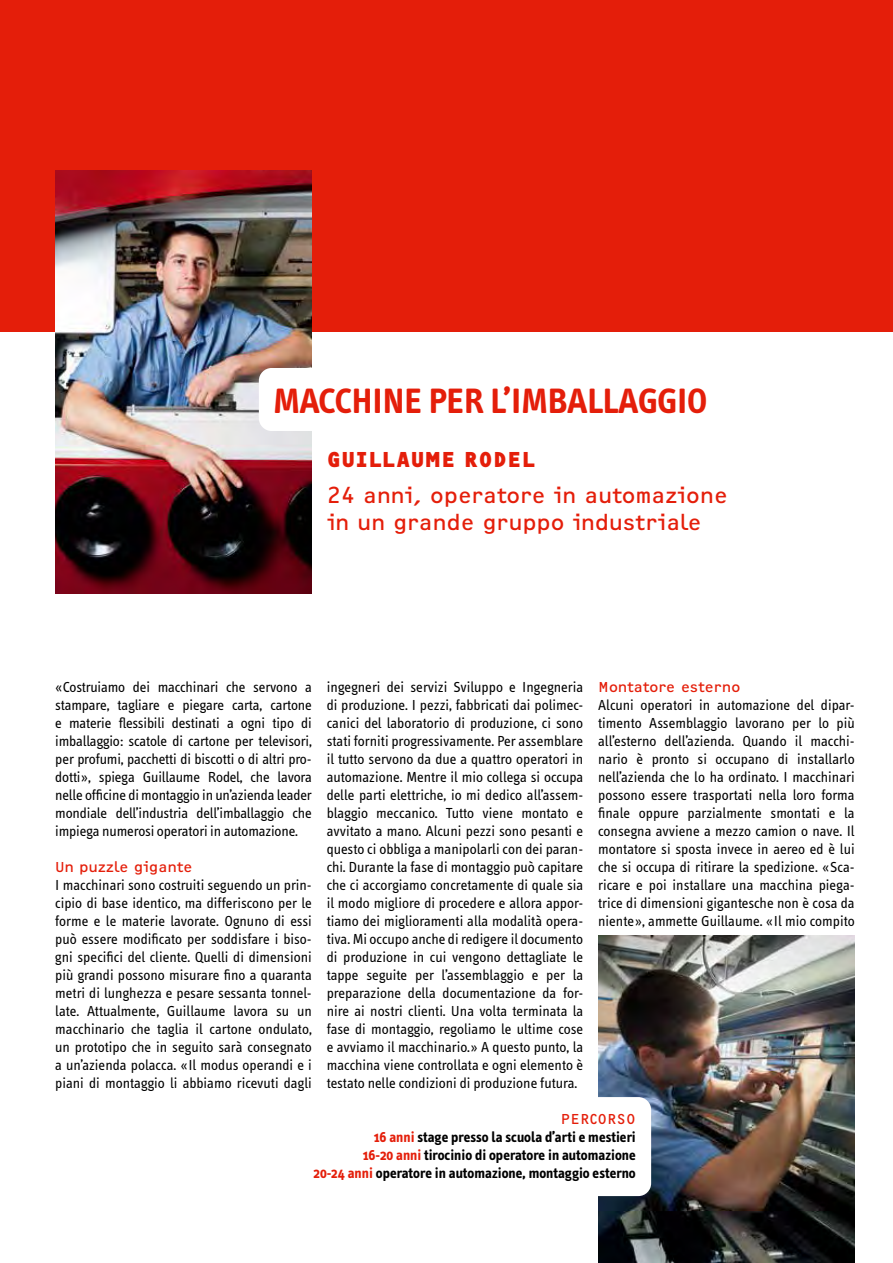
<style>
.page{position:relative;width:893px;height:1263px;background:#fff}
.page>*{position:absolute;margin:0;border:0;box-sizing:border-box;transform-origin:0 0}
.t1{font:700 36px "Info Text";color:#e41e0a}
.t2{font:22.5px/27px "OCRF";letter-spacing:-.02em;color:#e41e0a}
.t3{font:700 22.5px "OCRF";color:#e41e0a}
.t4{font:15px/18px "Info Text";color:#000;text-align:justify}
.t5{font:700 15px/18px "Info Text";color:#000;text-align:right}
.t6{font:15px "OCRF";letter-spacing:-.02em;color:#e41e0a}
.t7{font:15px "OCRF";color:#e41e0a}
.s1{color:#e41e0a}
</style>
<div class="page">
<div style="left:0;top:0;width:893px;height:332px;background:#e41e0a"></div>
<img style="left:55px;top:170px;width:257px;height:423px">
<div style="left:259px;top:368px;width:596px;height:63px;background:#fff;border-radius:13px"></div>
<img style="left:598px;top:935px;width:257px;height:328px">
<div style="left:40px;top:1097px;width:611px;height:99px;background:#fff;border-radius:13px"></div>
<h1 class="t1" style="left:274px;top:381px;width:435px">MACCHINE PER L’IMBALLAGGIO</h1>
<h2 class="t3" style="left:327px;top:445px;width:211px">GUILLAUME RODEL</h2>
<h2 class="t2" style="left:327px;top:481px;width:403px">24 anni, operatore in automazione in un grande gruppo industriale</h2>
<p class="t4" style="left:55px;top:678px;width:258px">«Costruiamo dei macchinari che servono a stampare, tagliare e piegare carta, cartone e materie flessibili destinati a ogni tipo di imballaggio: scatole di cartone per televisori, per profumi, pacchetti di biscotti o di altri pro&shy;dotti», spiega Guillaume Rodel, che lavora nelle officine di montaggio in un’azienda leader mondiale dell’industria dell’imballaggio che impiega numerosi operatori in automazione.</p>
<p class="t6" style="left:55px;top:858px;width:139px">Un puzzle gigante</p>
<p class="t4" style="left:55px;top:876px;width:258px">I macchinari sono costruiti seguendo un prin&shy;cipio di base identico, ma differiscono per le forme e le materie lavorate. Ognuno di essi può essere modificato per soddisfare i biso&shy;gni specifici del cliente. Quelli di dimensioni più grandi possono misurare fino a quaranta metri di lunghezza e pesare sessanta tonnel&shy;late. Attualmente, Guillaume lavora su un macchinario che taglia il cartone ondulato, un prototipo che in seguito sarà consegnato a un’azienda polacca. «Il modus operandi e i piani di montaggio li abbiamo ricevuti dagli</p>
<p class="t4" style="left:327px;top:678px;width:258px">ingegneri dei servizi Sviluppo e Ingegneria di produzione. I pezzi, fabbricati dai polimec&shy;canici del laboratorio di produzione, ci sono stati forniti progressivamente. Per assemblare il tutto servono da due a quattro operatori in automazione. Mentre il mio collega si occupa delle parti elettriche, io mi dedico all’assem&shy;blaggio meccanico. Tutto viene montato e avvitato a mano. Alcuni pezzi sono pesanti e questo ci obbliga a manipolarli con dei paran&shy;chi. Durante la fase di montaggio può capitare che ci accorgiamo concretamente di quale sia il modo migliore di procedere e allora appor&shy;tiamo dei miglioramenti alla modalità opera&shy;tiva. Mi occupo anche di redigere il documento di produzione in cui vengono dettagliate le tappe seguite per l’assemblaggio e per la preparazione della documentazione da for&shy;nire ai nostri clienti. Una volta terminata la fase di montaggio, regoliamo le ultime cose e avviamo il macchinario.» A questo punto, la macchina viene controllata e ogni elemento è testato nelle condizioni di produzione futura.</p>
<p class="t6" style="left:598px;top:678px;width:144px">Montatore esterno</p>
<p class="t4" style="left:598px;top:696px;width:258px">Alcuni operatori in automazione del dipar&shy;timento Assemblaggio lavorano per lo più all’esterno dell’azienda. Quando il macchi&shy;nario è pronto si occupano di installarlo nell’azienda che lo ha ordinato. I macchinari possono essere trasportati nella loro forma finale oppure parzialmente smontati e la consegna avviene a mezzo camion o nave. Il montatore si sposta invece in aereo ed è lui che si occupa di ritirare la spedizione. «Sca&shy;ricare e poi installare una macchina piega&shy;trice di dimensioni gigantesche non è cosa da niente», ammette Guillaume. «Il mio compito</p>
<p class="t7" style="left:561px;top:1110px;width:76px">PERCORSO</p>
<p class="t5" style="left:314px;top:1128px;width:324px"><span class="s1">16 anni</span> stage presso la scuola d’arti e mestieri<br><span class="s1">16-20 anni</span> tirocinio di operatore in automazione<br><span class="s1">20-24 anni</span> operatore in automazione, montaggio esterno</p>
</div>
